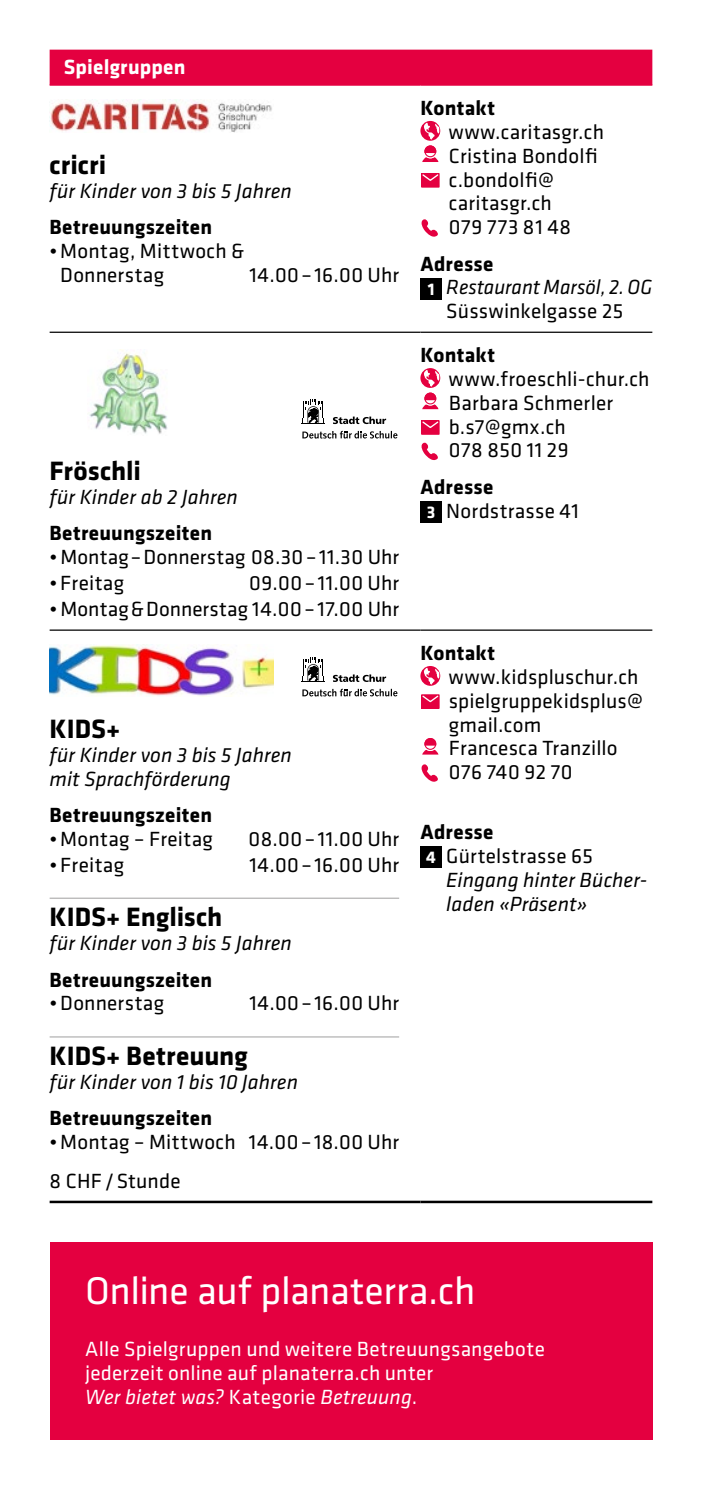
<style>
.page{position:relative;width:702px;height:1489px;background:#fff}
.page>*{position:absolute;margin:0;border:0;box-sizing:border-box;transform-origin:0 0}
.Regular_16pt{font:40px "Klavika Basic";letter-spacing:-.01em;color:#fff}
.Bold_11pt{font:700 27.5px "Klavika Basic";color:#000}
.Italic_8_5pt{font:700 27.5px "Klavika Basic";letter-spacing:-.005em;color:#000}
.Regular_8_5pt{font:21.25px/23.8px "Klavika Basic";letter-spacing:.01em;color:#000}
.Italic_8_5pt-2{font:italic 21.25px/23.8px "Klavika Basic";letter-spacing:.005em;color:#000}
.Bold_8_5pt{font:700 21.25px "Klavika Basic";letter-spacing:.01em;color:#000}
.Regular_8_5pt-2{font:21.25px/23.8px "Klavika Basic";letter-spacing:.01em;color:#fff}
.Regular_8_5pt-3{font:italic 21.25px/23.8px "Klavika Basic";letter-spacing:.005em;color:#000}
.Italic_8_5pt-3{font:italic 21.25px/23.8px "Klavika Basic";letter-spacing:.005em;color:#000;scale:.96 1}
.Regular_8_5pt-4{font:21.25px "Klavika Basic";letter-spacing:.03em;color:#000}
.Kategorie-Titel{font:700 21.25px "Klavika Basic";letter-spacing:.01em;color:#fff}
.Regular_8_5pt-5{font:21.25px "Klavika Basic";letter-spacing:.04em;color:#000}
.Referenzzahl{font:700 17.5px "Klavika Basic";color:#fff}
.s1{font-style:normal}
.s2{font-style:italic}
</style>
<div class="page">
<div style="left:50px;top:50px;width:602px;height:34px;background:#e40040"></div>
<hr style="left:420px;top:331px;width:232px;height:2px;background:#000">
<hr style="left:420px;top:629px;width:232px;height:1px;background:#000">
<hr style="left:50px;top:331px;width:370px;height:2px;background:#000">
<hr style="left:50px;top:629px;width:370px;height:1px;background:#000">
<hr style="left:50px;top:84px;width:370px;height:2px;background:#e40040">
<hr style="left:420px;top:84px;width:232px;height:2px;background:#e40040">
<hr style="left:50px;top:1200px;width:370px;height:3px;background:#000">
<hr style="left:420px;top:1200px;width:232px;height:3px;background:#000">
<img style="left:50px;top:99px;width:222px;height:34px">
<svg style="left:420px;top:121px;width:20px;height:20px"></svg>
<svg style="left:422px;top:122px;width:17px;height:40px"></svg>
<div style="left:422px;top:174px;width:17px;height:13px;background:#e40040"></div>
<div style="left:421px;top:173px;width:18px;height:15px;border:1px solid #e40040"></div>
<svg style="left:421px;top:173px;width:18px;height:9px"></svg>
<svg style="left:421px;top:219px;width:17px;height:18px"></svg>
<div style="left:420px;top:278px;width:21px;height:21px;background:#000"></div>
<img style="left:89px;top:349px;width:79px;height:85px">
<svg style="left:302px;top:431px;width:95px;height:7px"></svg>
<svg style="left:333px;top:416px;width:53px;height:8px"></svg>
<svg style="left:302px;top:399px;width:23px;height:25px"></svg>
<svg style="left:420px;top:368px;width:20px;height:20px"></svg>
<svg style="left:422px;top:370px;width:17px;height:39px"></svg>
<div style="left:422px;top:421px;width:17px;height:13px;background:#e40040"></div>
<div style="left:421px;top:420px;width:18px;height:15px;border:1px solid #e40040"></div>
<svg style="left:421px;top:420px;width:18px;height:9px"></svg>
<svg style="left:421px;top:442px;width:17px;height:19px"></svg>
<div style="left:420px;top:501px;width:21px;height:21px;background:#000"></div>
<hr style="left:50px;top:897px;width:349px;height:1px;background:#b3b2b2">
<hr style="left:50px;top:1036px;width:349px;height:1px;background:#b3b2b2">
<img style="left:50px;top:644px;width:223px;height:52px">
<svg style="left:302px;top:688px;width:95px;height:8px"></svg>
<svg style="left:333px;top:674px;width:53px;height:8px"></svg>
<svg style="left:302px;top:657px;width:23px;height:25px"></svg>
<svg style="left:420px;top:666px;width:20px;height:19px"></svg>
<svg style="left:424px;top:667px;width:15px;height:18px"></svg>
<div style="left:422px;top:695px;width:17px;height:13px;background:#e40040"></div>
<div style="left:421px;top:694px;width:18px;height:15px;border:1px solid #e40040"></div>
<svg style="left:421px;top:694px;width:18px;height:9px"></svg>
<div style="left:423px;top:737px;width:14px;height:14px;border:2px solid #fff;border-radius:50%"></div>
<svg style="left:422px;top:738px;width:16px;height:16px"></svg>
<svg style="left:421px;top:764px;width:17px;height:18px"></svg>
<div style="left:420px;top:846px;width:21px;height:22px;background:#000"></div>
<div style="left:50px;top:1241px;width:602px;height:198px;background:#e40040"></div>
<p class="Kategorie-Titel" style="left:64px;top:52px;width:123px">Spielgruppen</p>
<p class="Bold_11pt" style="left:50px;top:145px;width:58px">cricri</p>
<p class="Italic_8_5pt-2" style="left:50px;top:178px;width:244px">für Kinder von 3 bis 5 Jahren</p>
<p class="Bold_8_5pt" style="left:50px;top:212px;width:164px">Betreuungszeiten</p>
<p class="Regular_8_5pt" style="left:60px;top:238px;width:185px;text-indent:-11px">•Montag, Mittwoch &amp;<br>Donnerstag</p>
<p class="Regular_8_5pt" style="left:249px;top:262px;width:151px">14.00–16.00 Uhr</p>
<p class="Italic_8_5pt" style="left:50px;top:451px;width:93px">Fröschli</p>
<p class="Italic_8_5pt-2" style="left:50px;top:484px;width:190px">für Kinder ab 2 Jahren</p>
<p class="Bold_8_5pt" style="left:50px;top:518px;width:164px">Betreuungszeiten</p>
<p class="Regular_8_5pt" style="left:50px;top:544px;width:351px">•Montag–Donnerstag 08.30– 11.30 Uhr</p>
<p class="Regular_8_5pt" style="left:50px;top:570px;width:76px">•Freitag</p>
<p class="Regular_8_5pt" style="left:249px;top:570px;width:151px">09.00– 11.00 Uhr</p>
<p class="Regular_8_5pt" style="left:50px;top:596px;width:351px">•Montag&amp;Donnerstag 14.00– 17.00 Uhr</p>
<p class="Bold_11pt" style="left:50px;top:709px;width:72px">KIDS+</p>
<p class="Italic_8_5pt-2" style="left:50px;top:742px;width:244px">für Kinder von 3 bis 5 Jahren mit Sprachförderung</p>
<p class="Bold_8_5pt" style="left:50px;top:799px;width:164px">Betreuungszeiten</p>
<p class="Regular_8_5pt" style="left:50px;top:826px;width:165px">•Montag – Freitag</p>
<p class="Regular_8_5pt" style="left:248px;top:826px;width:152px">08.00–11.00 Uhr</p>
<p class="Regular_8_5pt" style="left:50px;top:852px;width:76px">•Freitag</p>
<p class="Regular_8_5pt" style="left:249px;top:852px;width:151px">14.00–16.00 Uhr</p>
<p class="Bold_11pt" style="left:50px;top:897px;width:174px">KIDS+ Englisch</p>
<p class="Italic_8_5pt-2" style="left:50px;top:930px;width:244px">für Kinder von 3 bis 5 Jahren</p>
<p class="Bold_8_5pt" style="left:50px;top:964px;width:164px">Betreuungszeiten</p>
<p class="Regular_8_5pt" style="left:50px;top:990px;width:116px">•Donnerstag</p>
<p class="Regular_8_5pt" style="left:249px;top:990px;width:151px">14.00–16.00 Uhr</p>
<p class="Bold_11pt" style="left:50px;top:1035px;width:200px">KIDS+ Betreuung</p>
<p class="Italic_8_5pt-2" style="left:50px;top:1069px;width:250px">für Kinder von 1 bis 10 Jahren</p>
<p class="Bold_8_5pt" style="left:50px;top:1102px;width:164px">Betreuungszeiten</p>
<p class="Regular_8_5pt" style="left:50px;top:1129px;width:351px">•Montag – Mittwoch 14.00–18.00 Uhr</p>
<p class="Regular_8_5pt" style="left:50px;top:1168px;width:132px">8 CHF/Stunde</p>
<p class="Bold_8_5pt" style="left:420px;top:93px;width:76px">Kontakt</p>
<p class="Regular_8_5pt" style="left:449px;top:119px;width:157px">www.caritasgr.ch</p>
<p class="Regular_8_5pt" style="left:449px;top:143px;width:150px">Cristina Bondolfi</p>
<p class="Regular_8_5pt" style="left:449px;top:167px;width:107px">c.bondolfi@ caritasgr.ch</p>
<p class="Regular_8_5pt-5" style="left:449px;top:213px;width:124px">079 773 81 48</p>
<p class="Bold_8_5pt" style="left:420px;top:248px;width:74px">Adresse</p>
<p class="Referenzzahl" style="left:427px;top:276px;width:8px">1</p>
<p class="Italic_8_5pt-3" style="left:446px;top:275px;width:216px">Restaurant Marsöl, 2. OG<br><span class="s1">Süsswinkelgasse 25</span></p>
<p class="Bold_8_5pt" style="left:420px;top:340px;width:76px">Kontakt</p>
<p class="Regular_8_5pt" style="left:449px;top:366px;width:202px">www.froeschli-chur.ch</p>
<p class="Regular_8_5pt" style="left:449px;top:390px;width:166px">Barbara Schmerler</p>
<p class="Regular_8_5pt" style="left:449px;top:414px;width:119px">b.s7@gmx.ch</p>
<p class="Regular_8_5pt-4" style="left:449px;top:436px;width:121px">078 850 11 29</p>
<p class="Bold_8_5pt" style="left:420px;top:471px;width:74px">Adresse</p>
<p class="Referenzzahl" style="left:427px;top:499px;width:10px">3</p>
<p class="Regular_8_5pt" style="left:446px;top:498px;width:134px">Nordstrasse 41</p>
<p class="Bold_8_5pt" style="left:420px;top:637px;width:76px">Kontakt</p>
<p class="Regular_8_5pt" style="left:449px;top:664px;width:191px">www.kidspluschur.ch</p>
<p class="Regular_8_5pt" style="left:449px;top:688px;width:195px">spielgruppekidsplus@ gmail.com</p>
<p class="Regular_8_5pt" style="left:449px;top:735px;width:170px">Francesca Tranzillo</p>
<p class="Regular_8_5pt-4" style="left:449px;top:758px;width:125px">076 740 92 70</p>
<p class="Bold_8_5pt" style="left:420px;top:816px;width:74px">Adresse</p>
<p class="Referenzzahl" style="left:426px;top:844px;width:11px">4</p>
<p class="Regular_8_5pt-3" style="left:446px;top:843px;width:202px"><span class="s1">Gürtelstrasse 65<br></span>Eingang hinter Bücher&shy;laden «Präsent»</p>
<p class="Regular_16pt" style="left:85px;top:1264px;width:392px">Online auf planaterra.ch</p>
<p class="Regular_8_5pt-2" style="left:85px;top:1336px;width:461px">Alle Spielgruppen und weitere Betreuungsangebote jederzeit online auf planaterra.ch unter<br><span class="s2">Wer bietet was?</span> Kategorie <span class="s2">Betreuung</span>.</p>
</div>
